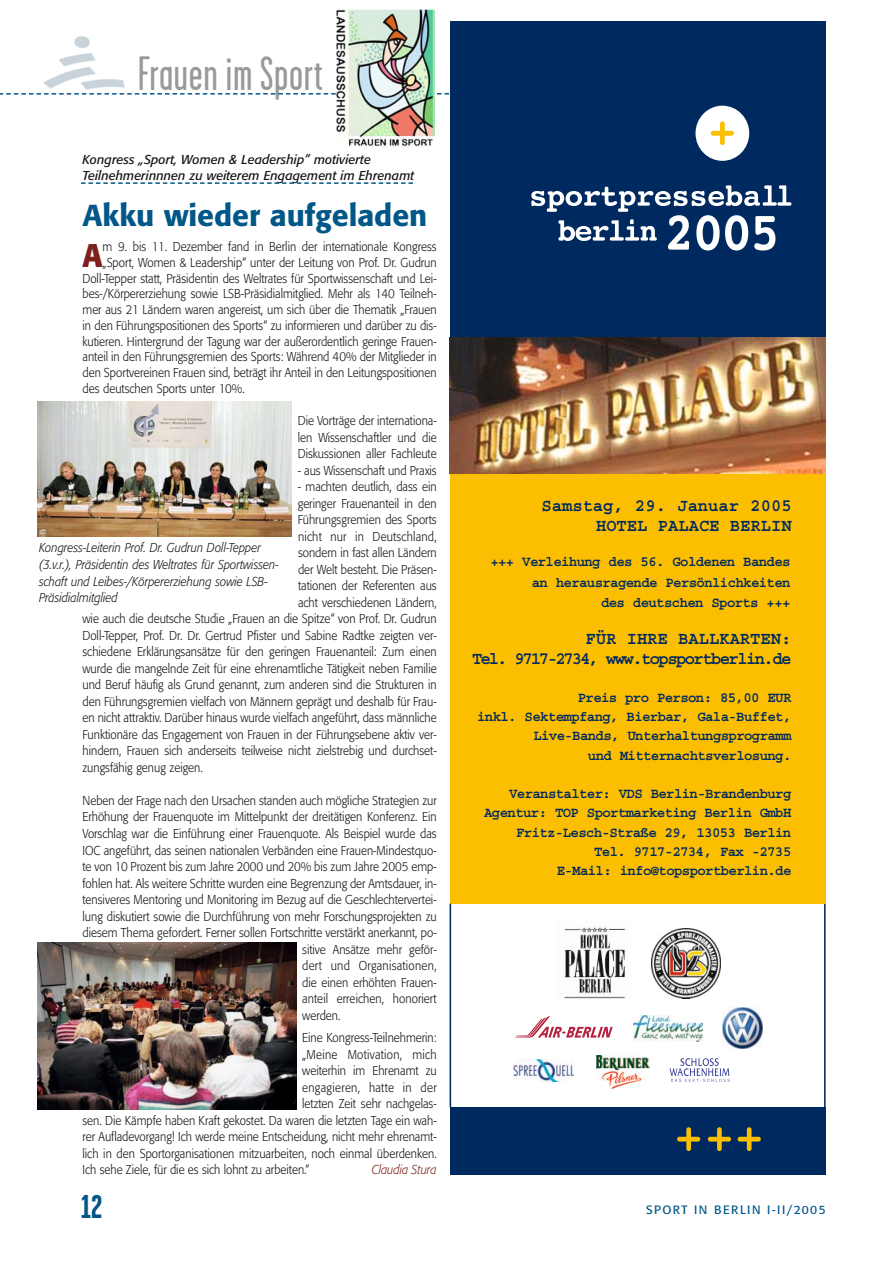
<style>
.page{position:relative;width:894px;height:1264px;background:#fff}
.page>*{position:absolute;margin:0;border:0;box-sizing:border-box;transform-origin:0 0}
.t1{font:48px "Garage Gothic";letter-spacing:.015em;color:#999}
.t2{font:700 33px "Garage Gothic";color:#005788}
.t3{font:700 32.4px "Formata";color:#7e201c;scale:.9 1}
.t4{font:500 30px "Formata";color:#005788}
.t5{font:700 17.55px/19.2px "Courier";letter-spacing:-.09em;color:#002a5f;text-align:right}
.t6{font:700 17.55px/20.9px "Courier";color:#002a5f;text-align:right}
.t7{font:700 14.4px/19.2px "Courier";letter-spacing:-.045em;color:#002a5f;text-align:right}
.t8{font:300 12.75px/16.5px "Formata";color:#131413;text-align:justify;scale:.9 1}
.t9{font:italic 300 12.75px/16.5px "Formata";color:#131413;scale:.9 1}
.t10{font:italic 12.75px/15.9px "Formata";color:#131413}
.t11{font:300 12.75px "Formata";letter-spacing:.025em;color:#131413;scale:.9 1}
.t12{font:italic 300 12.75px "Formata";color:#7e201c;scale:.9 1}
.t13{font:12px "Formata";letter-spacing:.115em;color:#005788}
</style>
<div class="page">
<svg style="left:0;top:93px;width:449px;height:2px"></svg>
<img style="left:43px;top:36px;width:82px;height:53px">
<img style="left:336px;top:9px;width:98px;height:138px">
<svg style="left:81px;top:182px;width:332px;height:2px"></svg>
<img style="left:37px;top:401px;width:255px;height:135px">
<img style="left:37px;top:942px;width:259px;height:167px">
<div style="left:449px;top:21px;width:376px;height:316px;background:#002a5f"></div>
<div style="left:449px;top:1106px;width:376px;height:68px;background:#002a5f"></div>
<div style="left:449px;top:471px;width:376px;height:432px;background:#fcbe00"></div>
<img style="left:633px;top:1015px;width:69px;height:26px">
<svg style="left:516px;top:1016px;width:96px;height:21px"></svg>
<img style="left:596px;top:1055px;width:53px;height:35px">
<img style="left:513px;top:1059px;width:60px;height:21px">
<svg style="left:669px;top:1058px;width:60px;height:23px"></svg>
<div style="left:695px;top:106px;width:54px;height:55px;background:#fff;border-radius:50%"></div>
<svg style="left:710px;top:121px;width:23px;height:24px"></svg>
<svg style="left:531px;top:185px;width:260px;height:65px"></svg>
<svg style="left:677px;top:1127px;width:23px;height:23px"></svg>
<svg style="left:707px;top:1127px;width:23px;height:23px"></svg>
<svg style="left:737px;top:1127px;width:23px;height:23px"></svg>
<img style="left:564px;top:927px;width:62px;height:72px">
<img style="left:651px;top:928px;width:68px;height:69px">
<img style="left:722px;top:1007px;width:40px;height:41px">
<img style="left:449px;top:337px;width:376px;height:136px">
<hr style="left:449px;top:903px;width:2px;height:204px;background:#002a5f">
<hr style="left:823px;top:903px;width:2px;height:204px;background:#002a5f">
<h1 class="t1" style="left:138px;top:55px;width:186px">Frauen im Sport</h1>
<p class="t10" style="left:82px;top:152px;width:333px">Kongress „Sport, Women &amp; Leadership” motivierte<br>Teilnehmerinnnen zu weiterem Engagement im Ehrenamt</p>
<h3 class="t4" style="left:82px;top:202px;width:346px">Akku wieder aufgeladen</h3>
<h3 class="t3" style="left:82px;top:241px;width:24px">A</h3>
<p class="t8" style="left:103px;top:239px;width:372px">m 9. bis 11. Dezember fand in Berlin der internationale Kongress</p>
<p class="t8" style="left:103px;top:255px;width:372px">„Sport, Women &amp; Leadership“ unter der Leitung von Prof. Dr. Gudrun</p>
<p class="t8" style="left:82px;top:271px;width:395px">Doll-Tepper statt, Präsidentin des Weltrates für Sportwissenschaft und Lei-</p>
<p class="t8" style="left:82px;top:286px;width:395px">bes-/Körpererziehung sowie LSB-Präsidialmitglied. Mehr als 140 Teilneh-</p>
<p class="t8" style="left:82px;top:302px;width:395px">mer aus 21 Ländern waren angereist, um sich über die Thematik „Frauen</p>
<p class="t8" style="left:82px;top:318px;width:395px">in den Führungspositionen des Sports“ zu informieren und darüber zu dis-</p>
<p class="t8" style="left:82px;top:334px;width:395px">kutieren. Hintergrund der Tagung war der außerordentlich geringe Frauen-</p>
<p class="t8" style="left:82px;top:349px;width:395px">anteil in den Führungsgremien des Sports: Während 40% der Mitglieder in</p>
<p class="t8" style="left:82px;top:365px;width:395px">den Sportvereinen Frauen sind, beträgt ihr Anteil in den Leitungspositionen</p>
<p class="t8" style="left:82px;top:381px;width:182px">des deutschen Sports unter 10%.</p>
<p class="t8" style="left:298px;top:413px;width:156px">Die Vorträge der internationa&shy;len Wissenschaftler und die Diskussionen aller Fachleute</p>
<p class="t8" style="left:298px;top:463px;width:156px">- aus Wissenschaft und Praxis</p>
<p class="t8" style="left:298px;top:479px;width:156px">- machten deutlich, dass ein</p>
<p class="t8" style="left:298px;top:496px;width:156px">geringer Frauenanteil in den</p>
<p class="t8" style="left:298px;top:512px;width:156px">Führungsgremien des Sports</p>
<p class="t8" style="left:298px;top:529px;width:155px">nicht nur in Deutschland,</p>
<p class="t8" style="left:298px;top:545px;width:155px">sondern in fast allen Ländern</p>
<p class="t8" style="left:298px;top:562px;width:155px">der Welt besteht. Die Präsen-</p>
<p class="t8" style="left:298px;top:578px;width:155px">tationen der Referenten aus</p>
<p class="t8" style="left:298px;top:595px;width:155px">acht verschiedenen Ländern,</p>
<p class="t8" style="left:82px;top:611px;width:395px">wie auch die deutsche Studie „Frauen an die Spitze“ von Prof. Dr. Gudrun</p>
<p class="t8" style="left:82px;top:628px;width:395px">Doll-Tepper, Prof. Dr. Dr. Gertrud Pfister und Sabine Radtke zeigten ver-</p>
<p class="t8" style="left:82px;top:644px;width:395px">schiedene Erklärungsansätze für den geringen Frauenanteil: Zum einen</p>
<p class="t8" style="left:82px;top:661px;width:395px">wurde die mangelnde Zeit für eine ehrenamtliche Tätigkeit neben Familie</p>
<p class="t8" style="left:82px;top:677px;width:395px">und Beruf häufig als Grund genannt, zum anderen sind die Strukturen in</p>
<p class="t8" style="left:82px;top:694px;width:395px">den Führungsgremien vielfach von Männern geprägt und deshalb für Frau-</p>
<p class="t8" style="left:82px;top:710px;width:395px">en nicht attraktiv. Darüber hinaus wurde vielfach angeführt, dass männliche</p>
<p class="t8" style="left:82px;top:727px;width:395px">Funktionäre das Engagement von Frauen in der Führungsebene aktiv ver-</p>
<p class="t8" style="left:82px;top:743px;width:395px">hindern, Frauen sich anderseits teilweise nicht zielstrebig und durchset-</p>
<p class="t8" style="left:82px;top:760px;width:135px">zungsfähig genug zeigen.</p>
<p class="t8" style="left:82px;top:793px;width:395px">Neben der Frage nach den Ursachen standen auch mögliche Strategien zur</p>
<p class="t8" style="left:82px;top:809px;width:395px">Erhöhung der Frauenquote im Mittelpunkt der dreitätigen Konferenz. Ein</p>
<p class="t8" style="left:82px;top:826px;width:395px">Vorschlag war die Einführung einer Frauenquote. Als Beispiel wurde das</p>
<p class="t8" style="left:82px;top:842px;width:395px">IOC angeführt, das seinen nationalen Verbänden eine Frauen-Mindestquo-</p>
<p class="t8" style="left:82px;top:859px;width:395px">te von 10 Prozent bis zum Jahre 2000 und 20% bis zum Jahre 2005 emp-</p>
<p class="t8" style="left:82px;top:875px;width:395px">fohlen hat. Als weitere Schritte wurden eine Begrenzung der Amtsdauer, in-</p>
<p class="t8" style="left:82px;top:892px;width:395px">tensiveres Mentoring und Monitoring im Bezug auf die Geschlechtervertei-</p>
<p class="t8" style="left:82px;top:908px;width:395px">lung diskutiert sowie die Durchführung von mehr Forschungsprojekten zu</p>
<p class="t8" style="left:82px;top:925px;width:395px">diesem Thema gefordert. Ferner sollen Fortschritte verstärkt anerkannt, po-</p>
<p class="t8" style="left:302px;top:941px;width:151px">sitive Ansätze mehr geför-</p>
<p class="t11" style="left:302px;top:959px;width:151px">dert und Organisationen,</p>
<p class="t8" style="left:302px;top:974px;width:151px">die einen erhöhten Frauen-</p>
<p class="t8" style="left:302px;top:991px;width:151px">anteil erreichen, honoriert</p>
<p class="t8" style="left:302px;top:1007px;width:44px">werden.</p>
<p class="t8" style="left:302px;top:1030px;width:151px">Eine Kongress-Teilnehmerin:</p>
<p class="t11" style="left:302px;top:1048px;width:151px">„Meine Motivation, mich</p>
<p class="t8" style="left:302px;top:1063px;width:151px">weiterhin im Ehrenamt zu</p>
<p class="t11" style="left:302px;top:1081px;width:151px">engagieren, hatte in der</p>
<p class="t8" style="left:302px;top:1096px;width:151px">letzten Zeit sehr nachgelas-</p>
<p class="t8" style="left:82px;top:1112px;width:395px">sen. Die Kämpfe haben Kraft gekostet. Da waren die letzten Tage ein wah-</p>
<p class="t8" style="left:82px;top:1129px;width:395px">rer Aufladevorgang! Ich werde meine Entscheidung, nicht mehr ehrenamt-</p>
<p class="t8" style="left:82px;top:1145px;width:395px">lich in den Sportorganisationen mitzuarbeiten, noch einmal überdenken.</p>
<p class="t8" style="left:82px;top:1162px;width:253px">Ich sehe Ziele, für die es sich lohnt zu arbeiten.“</p>
<p class="t12" style="left:371px;top:1163px;width:74px">Claudia Stura</p>
<p class="t9" style="left:39px;top:540px;width:268px">Kongress-Leiterin Prof. Dr. Gudrun Doll-Tepper (3.v.r.), Präsidentin des Weltrates für Sportwissen&shy;schaft und Leibes-/Körpererziehung sowie LSB-Präsidialmitglied</p>
<h3 class="t6" style="left:541px;top:496px;width:251px">Samstag, 29. Januar 2005<br>HOTEL PALACE BERLIN</h3>
<p class="t7" style="left:490px;top:551px;width:302px;line-height:20.9px">+++ Verleihung des 56. Goldenen Bandes an herausragende Persönlichkeiten<br>des deutschen Sports +++</p>
<h3 class="t5" style="left:472px;top:630px;width:320px">FÜR IHRE BALLKARTEN:<br>Tel. 9717-2734, www.topsportberlin.de</h3>
<p class="t7" style="left:477px;top:688px;width:316px">Preis pro Person: 85,00 EUR<br>inkl. Sektempfang, Bierbar, Gala-Buffet, Live-Bands, Unterhaltungsprogramm<br>und Mitternachtsverlosung.</p>
<p class="t7" style="left:484px;top:784px;width:308px">Veranstalter: VDS Berlin-Brandenburg Agentur: TOP Sportmarketing Berlin GmbH Fritz-Lesch-Straße 29, 13053 Berlin Tel. 9717-2734, Fax -2735<br>E-Mail: info@topsportberlin.de</p>
<h2 class="t2" style="left:81px;top:1193px;width:23px">12</h2>
<p class="t13" style="left:646px;top:1203px;width:181px">SPORT IN BERLIN I-II/2005</p>
</div>
